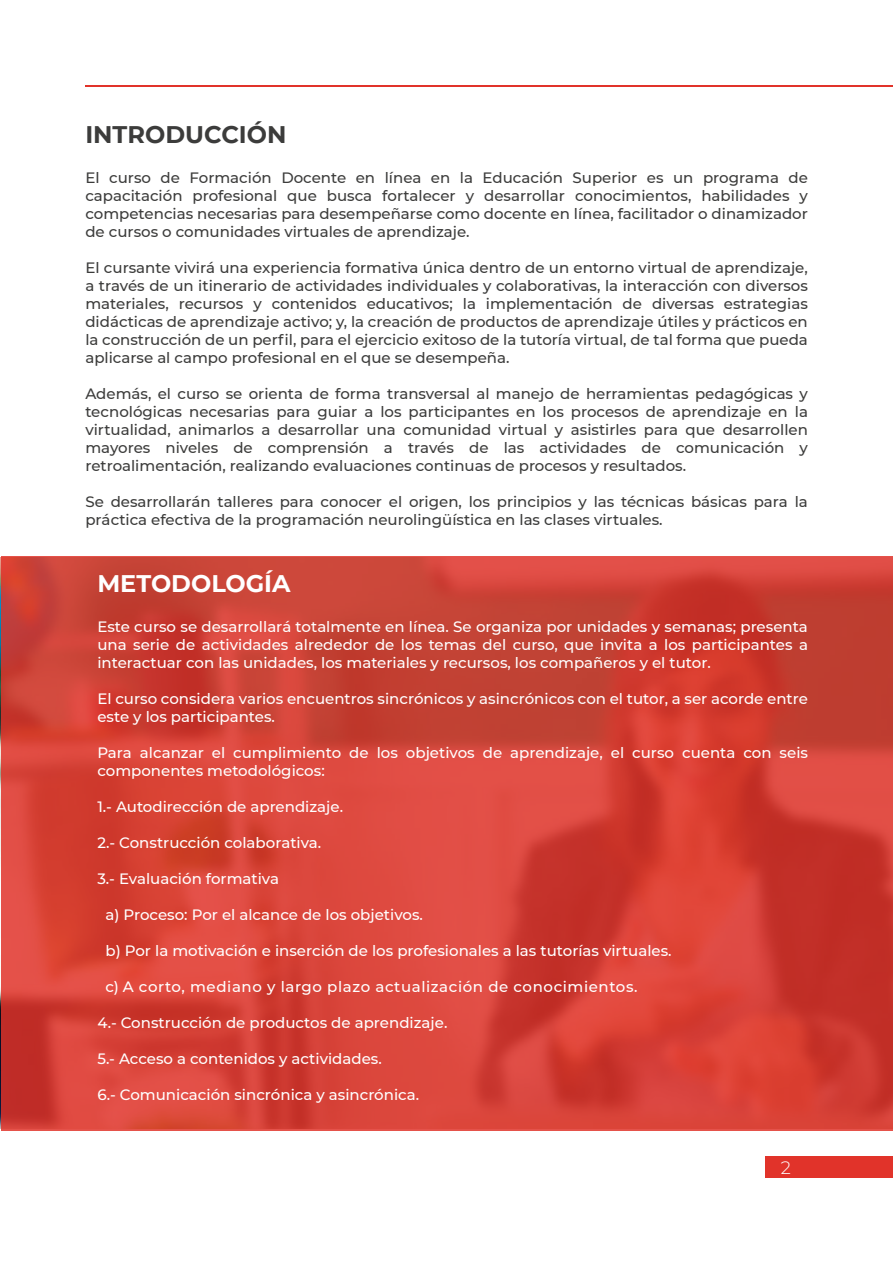
<style>
.page{position:relative;width:893px;height:1263px;background:#fff}
.page>*{position:absolute;margin:0;border:0;box-sizing:border-box;transform-origin:0 0}
.t1{font:700 24px "Montserrat";color:#3c3c3b}
.t2{font:700 24px "Montserrat";color:#fff}
.t3{font:300 18px "Montserrat";color:#fff}
.t4{font:500 15px/18px "Montserrat";color:#3c3c3b;text-align:justify}
.t5{font:500 15px/18px "Montserrat";color:#fff}
.t6{font:500 15px "Montserrat";letter-spacing:.04em;color:#fff}
</style>
<div class="page">
<hr style="left:85px;top:85px;width:808px;height:2px;background:#e1332a">
<div style="left:765px;top:1157px;width:128px;height:21px;background:#e1332a"></div>
<svg style="left:1px;top:556px;width:892px;height:574px;background:#d24136"></svg>
<h1 class="t1" style="left:85px;top:117px;width:203px">INTRODUCCIÓN</h1>
<p class="t4" style="left:85px;top:168px;width:724px">El curso de Formación Docente en línea en la Educación Superior es un programa de capacitación profesional que busca fortalecer y desarrollar conocimientos, habilidades y competencias necesarias para desempeñarse como docente en línea, facilitador o dinamizador de cursos o comunidades virtuales de aprendizaje.</p>
<p class="t4" style="left:85px;top:258px;width:724px">El cursante vivirá una experiencia formativa única dentro de un entorno virtual de aprendizaje, a través de un itinerario de actividades individuales y colaborativas, la interacción con diversos materiales, recursos y contenidos educativos; la implementación de diversas estrategias didácticas de aprendizaje activo; y, la creación de productos de aprendizaje útiles y prácticos en la construcción de un perfil, para el ejercicio exitoso de la tutoría virtual, de tal forma que pueda aplicarse al campo profesional en el que se desempeña.</p>
<p class="t4" style="left:85px;top:384px;width:724px">Además, el curso se orienta de forma transversal al manejo de herramientas pedagógicas y tecnológicas necesarias para guiar a los participantes en los procesos de aprendizaje en la virtualidad, animarlos a desarrollar una comunidad virtual y asistirles para que desarrollen mayores niveles de comprensión a través de las actividades de comunicación y retroalimentación, realizando evaluaciones continuas de procesos y resultados.</p>
<p class="t4" style="left:85px;top:492px;width:724px">Se desarrollarán talleres para conocer el origen, los principios y las técnicas básicas para la práctica efectiva de la programación neurolingüística en las clases virtuales.</p>
<h1 class="t2" style="left:97px;top:566px;width:195px">METODOLOGÍA</h1>
<p class="t5" style="left:97px;top:617px;width:712px;text-align:justify">Este curso se desarrollará totalmente en línea. Se organiza por unidades y semanas; presenta una serie de actividades alrededor de los temas del curso, que invita a los participantes a interactuar con las unidades, los materiales y recursos, los compañeros y el tutor.</p>
<p class="t5" style="left:97px;top:689px;width:712px">El curso considera varios encuentros sincrónicos y asincrónicos con el tutor, a ser acorde entre este y los participantes.</p>
<p class="t5" style="left:97px;top:743px;width:712px">Para alcanzar el cumplimiento de los objetivos de aprendizaje, el curso cuenta con seis componentes metodológicos:</p>
<p class="t5" style="left:97px;top:797px;width:247px">1.- Autodirección de aprendizaje.</p>
<p class="t5" style="left:97px;top:833px;width:225px">2.- Construcción colaborativa.</p>
<p class="t5" style="left:97px;top:869px;width:183px">3.- Evaluación formativa</p>
<p class="t5" style="left:105px;top:905px;width:319px">a) Proceso: Por el alcance de los objetivos.</p>
<p class="t5" style="left:105px;top:941px;width:568px">b) Por la motivación e inserción de los profesionales a las tutorías virtuales.</p>
<p class="t6" style="left:105px;top:976px;width:534px">c) A corto, mediano y largo plazo actualización de conocimientos.</p>
<p class="t5" style="left:97px;top:1013px;width:352px">4.- Construcción de productos de aprendizaje.</p>
<p class="t5" style="left:97px;top:1049px;width:286px">5.- Acceso a contenidos y actividades.</p>
<p class="t5" style="left:97px;top:1085px;width:323px">6.- Comunicación sincrónica y asincrónica.</p>
<p class="t3" style="left:781px;top:1155px;width:12px">2</p>
</div>
